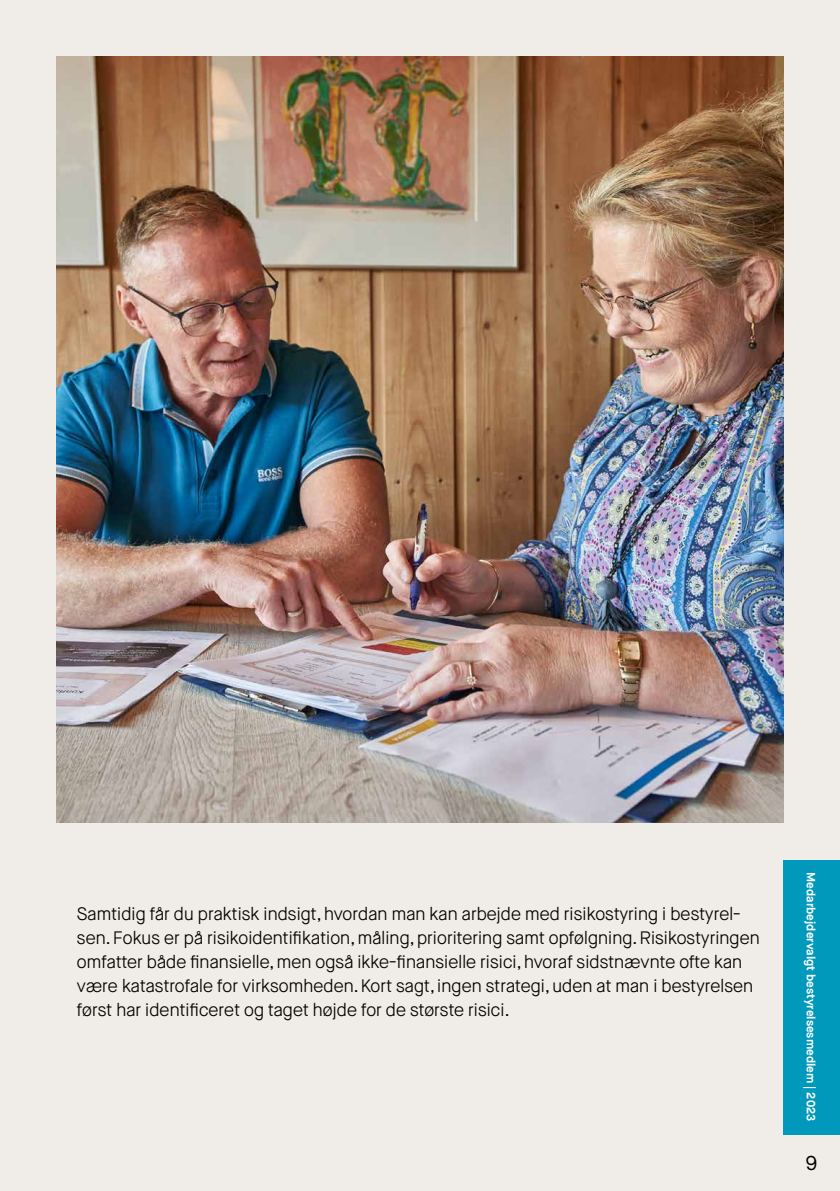
<style>
.page{position:relative;width:840px;height:1191px;background:#fff}
.page>*{position:absolute;margin:0;border:0;box-sizing:border-box;transform-origin:0 0}
.t1{font:20px "Maison Neue";color:#000}
.t2{font:300 18px/24px "Maison Neue";letter-spacing:-.03em;color:#000}
.t3{font:700 12px "Maison Neue";color:#fff}
</style>
<div class="page">
<div style="left:0;top:0;width:839px;height:1191px;background:#f0ece7"></div>
<div style="left:782px;top:859px;width:57px;height:275px;background:#0099bc"></div>
<img style="left:57px;top:57px;width:725px;height:765px">
<p class="t2" style="left:77px;top:901px;width:684px">Samtidig får du praktisk indsigt, hvordan man kan arbejde med risikostyring i bestyrel&shy;sen. Fokus er på risikoidentifikation, måling, prioritering samt opfølgning. Risikostyringen omfatter både finansielle, men også ikke-finansielle risici, hvoraf sidstnævnte ofte kan være katastrofale for virksomheden. Kort sagt, ingen strategi, uden at man i bestyrelsen først har identificeret og taget højde for de største risici.</p>
<p class="t3" style="left:818px;top:872px;width:250px;rotate:90deg">Medarbejdervalgt bestyrelsesmedlem | 2023</p>
<p class="t1" style="left:805px;top:1150px;width:14px">9</p>
</div>
